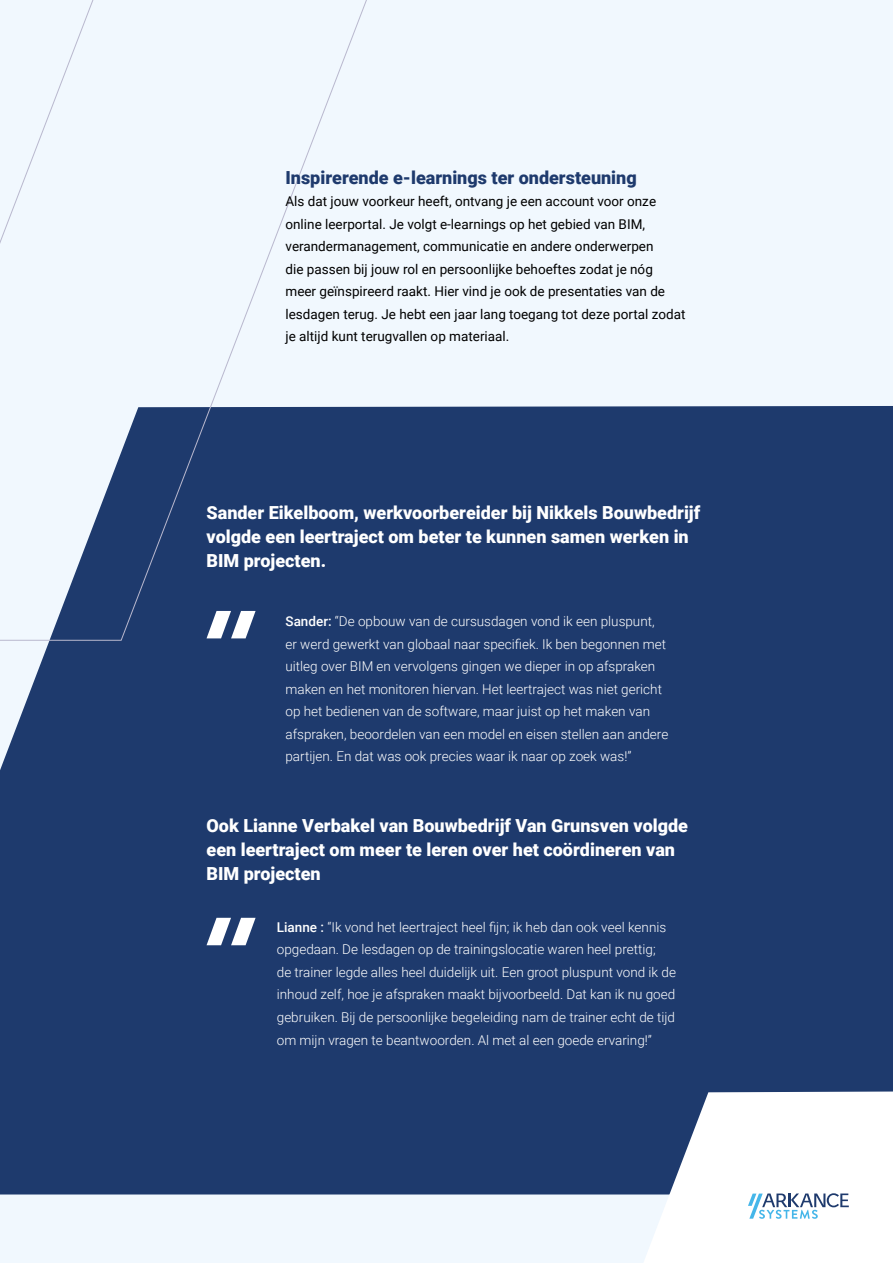
<style>
.page{position:relative;width:893px;height:1263px;background:#f1f8fe}
.page>*{position:absolute;margin:0;border:0;box-sizing:border-box;transform-origin:0 0}
.t1{font:900 18px/24px "Roboto";color:#fff}
.t2{font:900 18px "Roboto";color:#1e3a6d}
.t3{font:300 13.5px/22.5px "Roboto";color:#fff}
.t4{font:13.5px/22.5px "Roboto";color:#000}
.s1{font-weight:500}
</style>
<div class="page">
<div style="left:0;top:406px;width:893px;height:788px;background:#1e3a6d"></div>
<svg style="left:207px;top:918px;width:49px;height:27px"></svg>
<svg style="left:0;top:0;width:466px;height:641px"></svg>
<svg style="left:643px;top:1091px;width:250px;height:172px"></svg>
<h1 class="t2" style="left:285px;top:165px;width:353px">Inspirerende e-learnings ter ondersteuning</h1>
<p class="t4" style="left:285px;top:190px;width:401px">Als dat jouw voorkeur heeft, ontvang je een account voor onze online leerportal. Je volgt e-learnings op het gebied van BIM, verandermanagement, communicatie en andere onderwerpen<br>die passen bij jouw rol en persoonlijke behoeftes zodat je nóg meer geïnspireerd raakt. Hier vind je ook de presentaties van de lesdagen terug. Je hebt een jaar lang toegang tot deze portal zodat je altijd kunt terugvallen op materiaal.</p>
<h1 class="t1" style="left:207px;top:500px;width:495px">Sander Eikelboom, werkvoorbereider bij Nikkels Bouwbedrijf volgde een leertraject om beter te kunnen samen werken in<br>BIM projecten.</h1>
<p class="t3" style="left:285px;top:610px;width:384px"><span class="s1">Sander:</span> “De opbouw van de cursusdagen vond ik een pluspunt, er werd gewerkt van globaal naar specifiek. Ik ben begonnen met uitleg over BIM en vervolgens gingen we dieper in op afspraken maken en het monitoren hiervan. Het leertraject was niet gericht op het bedienen van de software, maar juist op het maken van afspraken, beoordelen van een model en eisen stellen aan andere partijen. En dat was ook precies waar ik naar op zoek was!”</p>
<h1 class="t1" style="left:207px;top:813px;width:483px">Ook Lianne Verbakel van Bouwbedrijf Van Grunsven volgde een leertraject om meer te leren over het coördineren van<br>BIM projecten</h1>
<p class="t3" style="left:277px;top:915px;width:401px"><span class="s1">Lianne :</span> “Ik vond het leertraject heel fijn; ik heb dan ook veel kennis opgedaan. De lesdagen op de trainingslocatie waren heel prettig;<br>de trainer legde alles heel duidelijk uit. Een groot pluspunt vond ik de inhoud zelf, hoe je afspraken maakt bijvoorbeeld. Dat kan ik nu goed gebruiken. Bij de persoonlijke begeleiding nam de trainer echt de tijd om mijn vragen te beantwoorden. Al met al een goede ervaring!”</p>
</div>
